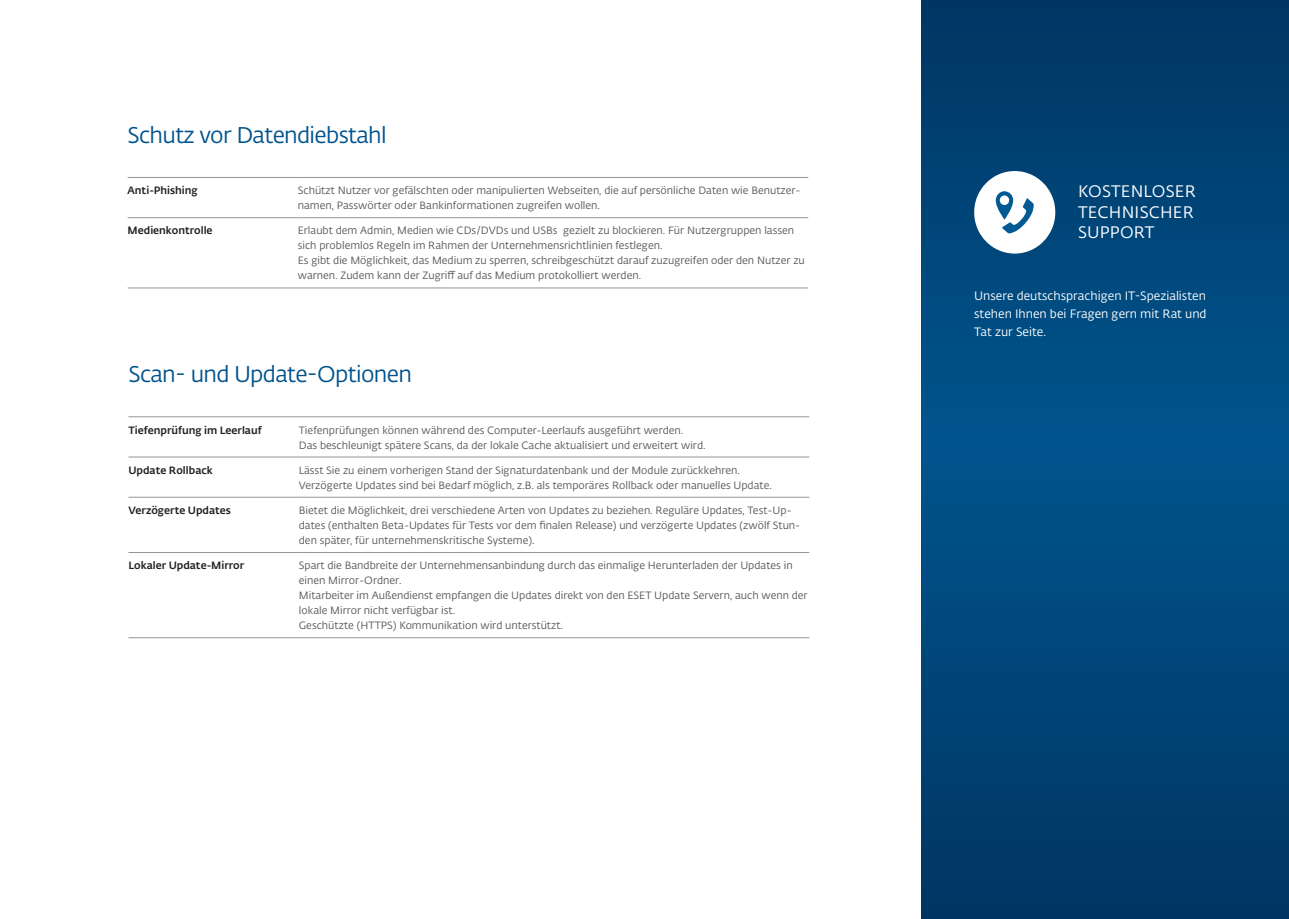
<style>
.page{position:relative;width:1289px;height:919px;background:#fff}
.page>*{position:absolute;margin:0;border:0;box-sizing:border-box;transform-origin:0 0}
.t1{font:22.5px "Fedra Sans Alt Pro Book LF";letter-spacing:-.03em;color:#00548e}
.t2{font:16.5px/20.2px "Fedra Sans Alt Pro Book LF";letter-spacing:.01em;color:#fff}
.t3{font:12px/18px "Fedra Sans Alt Pro Book LF";color:#fff;text-align:justify}
.t4{font:10.5px/15px "Fedra Sans Alt Pro Book LF";color:#57585a}
.t5{font:10.5px "Fedra Sans Alt Pro Med LF";color:#231f20}
</style>
<div class="page">
<hr style="left:128px;top:217px;width:170px;height:1px;background:#939598">
<hr style="left:298px;top:217px;width:510px;height:1px;background:#939598">
<hr style="left:128px;top:287px;width:170px;height:1px;background:#939598">
<hr style="left:298px;top:287px;width:510px;height:1px;background:#939598">
<hr style="left:128px;top:177px;width:170px;height:1px;background:#939598">
<hr style="left:298px;top:177px;width:510px;height:1px;background:#939598">
<hr style="left:128px;top:416px;width:171px;height:1px;background:#939598">
<hr style="left:299px;top:416px;width:510px;height:1px;background:#939598">
<hr style="left:128px;top:456px;width:171px;height:1px;background:#939598">
<hr style="left:299px;top:456px;width:510px;height:1px;background:#939598">
<hr style="left:128px;top:552px;width:171px;height:1px;background:#939598">
<hr style="left:299px;top:552px;width:510px;height:1px;background:#939598">
<hr style="left:128px;top:637px;width:171px;height:1px;background:#939598">
<hr style="left:299px;top:637px;width:510px;height:1px;background:#939598">
<hr style="left:128px;top:497px;width:171px;height:1px;background:#939598">
<hr style="left:299px;top:497px;width:510px;height:1px;background:#939598">
<svg style="left:921px;top:0;width:367px;height:918px;background:#004478"></svg>
<div style="left:974px;top:171px;width:81px;height:82px;background:#fff;border-radius:50%"></div>
<svg style="left:995px;top:191px;width:39px;height:43px"></svg>
<h1 class="t1" style="left:128px;top:119px;width:260px">Schutz vor Datendiebstahl</h1>
<p class="t5" style="left:128px;top:182px;width:72px">Anti-Phishing</p>
<p class="t4" style="left:298px;top:183px;width:504px">Schützt Nutzer vor gefälschten oder manipulierten Webseiten, die auf persönliche Daten wie Benutzer&shy;namen, Passwörter oder Bankinformationen zugreifen wollen.</p>
<p class="t5" style="left:128px;top:223px;width:86px">Medienkontrolle</p>
<p class="t4" style="left:298px;top:223px;width:508px">Erlaubt dem Admin, Medien wie CDs/DVDs und USBs gezielt zu blockieren. Für Nutzergruppen lassen sich problemlos Regeln im Rahmen der Unternehmensrichtlinien festlegen.<br>Es gibt die Möglichkeit, das Medium zu sperren, schreibgeschützt darauf zuzugreifen oder den Nutzer zu warnen. Zudem kann der Zugriff auf das Medium protokolliert werden.</p>
<h1 class="t1" style="left:128px;top:359px;width:285px">Scan- und Update-Optionen</h1>
<p class="t5" style="left:128px;top:422px;width:135px">Tiefenprüfung im Leerlauf</p>
<p class="t4" style="left:299px;top:422px;width:408px">Tiefenprüfungen können während des Computer-Leerlaufs ausgeführt werden.<br>Das beschleunigt spätere Scans, da der lokale Cache aktualisiert und erweitert wird.</p>
<p class="t5" style="left:128px;top:462px;width:86px">Update Rollback</p>
<p class="t4" style="left:299px;top:462px;width:474px">Lässt Sie zu einem vorherigen Stand der Signaturdatenbank und der Module zurückkehren.<br>Verzögerte Updates sind bei Bedarf möglich, z.B. als temporäres Rollback oder manuelles Update.</p>
<p class="t5" style="left:128px;top:502px;width:104px">Verzögerte Updates</p>
<p class="t4" style="left:299px;top:502px;width:503px">Bietet die Möglichkeit, drei verschiedene Arten von Updates zu beziehen. Reguläre Updates, Test-Up&shy;dates (enthalten Beta-Updates für Tests vor dem finalen Release) und verzögerte Updates (zwölf Stun&shy;den später, für unternehmenskritische Systeme).</p>
<p class="t5" style="left:128px;top:557px;width:117px">Lokaler Update-Mirror</p>
<p class="t4" style="left:299px;top:557px;width:510px">Spart die Bandbreite der Unternehmensanbindung durch das einmalige Herunterladen der Updates in einen Mirror-Ordner.<br>Mitarbeiter im Außendienst empfangen die Updates direkt von den ESET Update Servern, auch wenn der lokale Mirror nicht verfügbar ist.<br>Geschützte (HTTPS) Kommunikation wird unterstützt.</p>
<h2 class="t2" style="left:1078px;top:181px;width:119px">KOSTENLOSER<br>TECHNISCHER<br>SUPPORT</h2>
<p class="t3" style="left:974px;top:286px;width:234px">Unsere deutschsprachigen IT-Spezialisten stehen Ihnen bei Fragen gern mit Rat und Tat zur Seite.</p>
</div>
